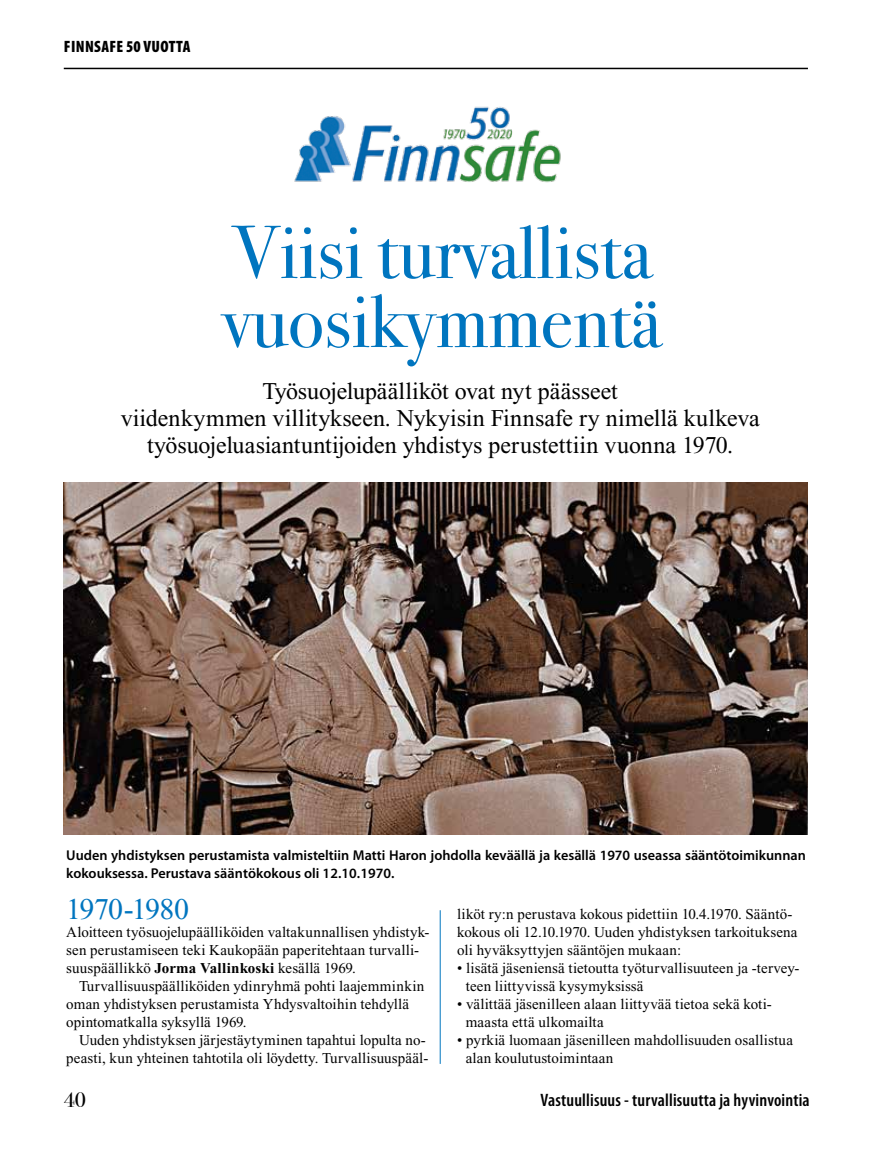
<style>
.page{position:relative;width:893px;height:1149px;background:#fff}
.page>*{position:absolute;margin:0;border:0;box-sizing:border-box;transform-origin:0 0}
.t1{font:75px/69px "Bodoni Svty Two ITCTT";color:#0075bf}
.t2{font:30px "Times New Roman";letter-spacing:-.03em;color:#0075bf}
.t3{font:24px/27px "Times New Roman";letter-spacing:-.005em;color:#000;text-align:center}
.t4{font:21px "Bodoni Svty Two ITCTT";color:#000}
.t5{font:600 condensed 18px "Myriad Pro";letter-spacing:.01em;color:#000}
.t6{font:900 condensed 16.5px "Myriad Pro";letter-spacing:.02em;color:#000}
.t7{font:15px/18px "Times New Roman";letter-spacing:.01em;color:#000}
.t8{font:600 14.25px/18px "Myriad Pro";color:#000}
.s1{font-weight:700}
</style>
<div class="page">
<hr style="left:64px;top:68px;width:744px;height:1px;background:#000">
<img style="left:294px;top:106px;width:267px;height:77px">
<img style="left:64px;top:482px;width:744px;height:352px">
<hr style="left:440px;top:909px;width:1px;height:154px;background:#0075bf">
<p class="t6" style="left:64px;top:37px;width:128px">FINNSAFE 50 VUOTTA</p>
<h1 class="t1" style="left:222px;top:210px;width:440px">Viisi turvallista vuosikymmentä</h1>
<h3 class="t3" style="left:121px;top:378px;width:640px">Työsuojelupäälliköt ovat nyt päässeet<br>viidenkymmen villitykseen. Nykyisin Finnsafe ry nimellä kulkeva työsuojeluasiantuntijoiden yhdistys perustettiin vuonna 1970.</h3>
<p class="t8" style="left:66px;top:846px;width:741px">Uuden yhdistyksen perustamista valmisteltiin Matti Haron johdolla keväällä ja kesällä 1970 useassa sääntötoimikunnan kokouksessa. Perustava sääntökokous oli 12.10.1970.</p>
<p class="t7" style="left:457px;top:904px;width:342px">liköt ry:n perustava kokous pidettiin 10.4.1970. Sääntö&shy;kokous oli 12.10.1970. Uuden yhdistyksen tarkoituksena oli hyväksyttyjen sääntöjen mukaan:</p>
<p class="t7" style="left:466px;top:958px;width:335px;text-indent:-9px">• lisätä jäseniensä tietoutta työturvallisuuteen ja -tervey&shy;teen liittyvissä kysymyksissä</p>
<p class="t7" style="left:466px;top:994px;width:308px;text-indent:-9px">• välittää jäsenilleen alaan liittyvää tietoa sekä koti&shy;maasta että ulkomailta</p>
<p class="t7" style="left:466px;top:1030px;width:329px;text-indent:-9px">• pyrkiä luomaan jäsenilleen mahdollisuuden osallistua alan koulutustoimintaan</p>
<h2 class="t2" style="left:66px;top:892px;width:125px">1970-1980</h2>
<p class="t7" style="left:66px;top:922px;width:365px">Aloitteen työsuojelupäälliköiden valtakunnallisen yhdistyk&shy;sen perustamiseen teki Kaukopään paperitehtaan turvalli&shy;suuspäällikkö <span class="s1">Jorma Vallinkoski</span> kesällä 1969.</p>
<p class="t7" style="left:66px;top:976px;width:360px;text-indent:13px">Turvallisuuspäälliköiden ydinryhmä pohti laajemminkin oman yhdistyksen perustamista Yhdysvaltoihin tehdyllä opintomatkalla syksyllä 1969.</p>
<p class="t7" style="left:66px;top:1030px;width:364px;text-align:right">Uuden yhdistyksen järjestäytyminen tapahtui lopulta no&shy;peasti, kun yhteinen tahtotila oli löydetty. Turvallisuuspääl-</p>
<h3 class="t4" style="left:64px;top:1082px;width:24px">40</h3>
<p class="t5" style="left:541px;top:1089px;width:271px">Vastuullisuus - turvallisuutta ja hyvinvointia</p>
</div>
